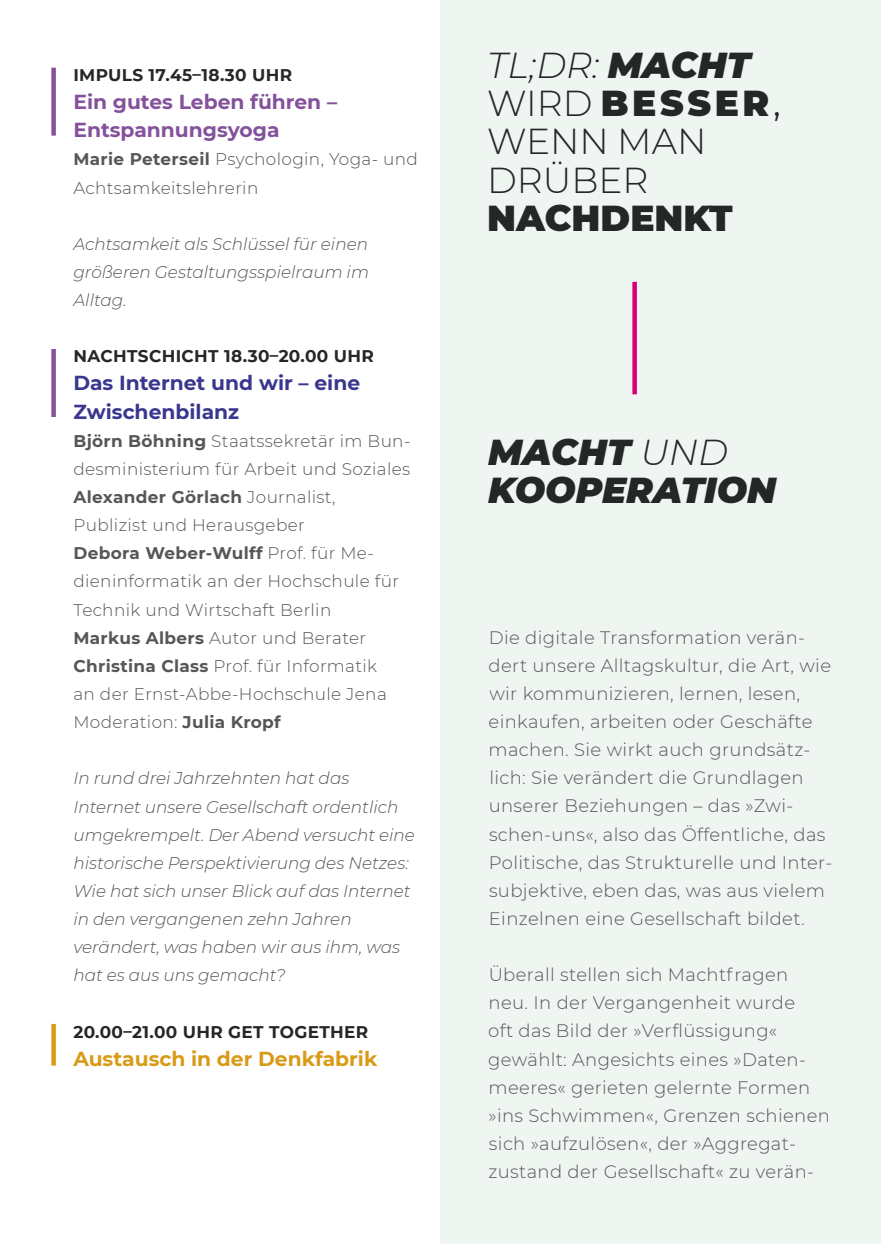
<style>
.page{position:relative;width:881px;height:1244px;background:#fff}
.page>*{position:absolute;margin:0;border:0;box-sizing:border-box;transform-origin:0 0}
.t1{font:300 36px/38.2px "Montserrat";color:#242627}
.t2{font:italic 900 36px/38.2px "Montserrat";color:#242627}
.t3{font:900 36px "Montserrat";color:#242627}
.t4{font:700 20.25px/28.1px "Montserrat";color:#84519c}
.t5{font:700 20.25px/28.1px "Montserrat";color:#3a378e}
.t6{font:700 20.25px "Montserrat";color:#d99b16}
.t7{font:300 18px/28.1px "Montserrat";letter-spacing:.02em;color:#565656}
.t8{font:300 16.88px/28.1px "Montserrat";letter-spacing:.02em;color:#565656}
.t9{font:italic 300 16.88px/28.1px "Montserrat";color:#565656;text-align:justify}
.t10{font:700 16.88px "Montserrat";letter-spacing:.02em;color:#242627}
.s1{font-weight:700}
.s2{font-style:italic}
.s3{font-weight:900;font-style:italic}
.s4{font-weight:900}
.s5{font-weight:400}
.s6{font-weight:300}
</style>
<div class="page">
<div style="left:440px;top:0;width:440px;height:1244px;background:#eff5f1"></div>
<svg style="left:632px;top:282px;width:4px;height:112px"></svg>
<div style="left:51px;top:1024px;width:5px;height:41px;background:#d99b16"></div>
<div style="left:51px;top:349px;width:5px;height:68px;background:#84519c"></div>
<div style="left:51px;top:68px;width:5px;height:68px;background:#84519c"></div>
<p class="t10" style="left:73px;top:63px;width:220px">IMPULS 17.45–18.30 UHR</p>
<p class="t4" style="left:73px;top:87px;width:265px">Ein gutes Leben führen –<br>Entspannungsyoga</p>
<p class="t8" style="left:73px;top:145px;width:346px"><span class="s1">Marie Peterseil</span> Psychologin, Yoga- und<br>Achtsamkeitslehrerin</p>
<p class="t9" style="left:73px;top:229px;width:297px">Achtsamkeit als Schlüssel für einen größeren Gestaltungsspielraum im Alltag.</p>
<p class="t10" style="left:73px;top:344px;width:302px">NACHTSCHICHT 18.30–20.00 UHR</p>
<p class="t5" style="left:73px;top:368px;width:288px">Das Internet und wir – eine<br>Zwischenbilanz</p>
<p class="t8" style="left:73px;top:426px;width:338px"><span class="s1">Björn Böhning</span> Staatssekretär im Bun&shy;desministerium für Arbeit und Soziales <span class="s1">Alexander Görlach</span> Journalist, Publizist und Herausgeber<br><span class="s1">Debora Weber-Wulff</span> Prof. für Me&shy;dieninformatik an der Hochschule für Technik und Wirtschaft Berlin<br><span class="s1">Markus Albers</span> Autor und Berater <span class="s1">Christina Class</span> Prof. für Informatik<br>an der Ernst-Abbe-Hochschule Jena Moderation: <span class="s1">Julia Kropf</span></p>
<p class="t9" style="left:73px;top:764px;width:343px;text-align:left">In rund drei Jahrzehnten hat das Internet unsere Gesellschaft ordentlich umgekrempelt. Der Abend versucht eine historische Perspektivierung des Netzes:<br>Wie hat sich unser Blick auf das Internet in den vergangenen zehn Jahren verändert, was haben wir aus ihm, was hat es aus uns gemacht?</p>
<p class="t10" style="left:73px;top:1019px;width:296px">20.00–21.00 UHR GET TOGETHER</p>
<p class="t6" style="left:73px;top:1044px;width:305px">Austausch in der Denkfabrik</p>
<h1 class="t1" style="left:487px;top:45px;width:295px"><span class="s2">TL;DR:</span> <span class="s3">MACHT<br></span>WIRD <span class="s4">BESSER</span><span class="s5">,<br></span>WENN MAN<br>DRÜBER</h1>
<h1 class="t3" style="left:487px;top:191px;width:247px">NACHDENKT</h1>
<h1 class="t2" style="left:488px;top:430px;width:289px">MACHT <span class="s6">UND<br></span>KOOPERATION</h1>
<p class="t7" style="left:488px;top:622px;width:345px">Die digitale Transformation verän&shy;dert unsere Alltagskultur, die Art, wie wir kommunizieren, lernen, lesen, einkaufen, arbeiten oder Geschäfte machen. Sie wirkt auch grundsätz&shy;lich: Sie verändert die Grundlagen unserer Beziehungen – das »Zwi&shy;schen-uns«, also das Öffentliche, das Politische, das Strukturelle und Inter&shy;subjektive, eben das, was aus vielem Einzelnen eine Gesellschaft bildet.</p>
<p class="t7" style="left:488px;top:960px;width:343px">Überall stellen sich Machtfragen neu. In der Vergangenheit wurde<br>oft das Bild der »Verflüssigung« gewählt: Angesichts eines »Daten&shy;meeres« gerieten gelernte Formen »ins Schwimmen«, Grenzen schienen sich »aufzulösen«, der »Aggregat&shy;zustand der Gesellschaft« zu verän-</p>
</div>
